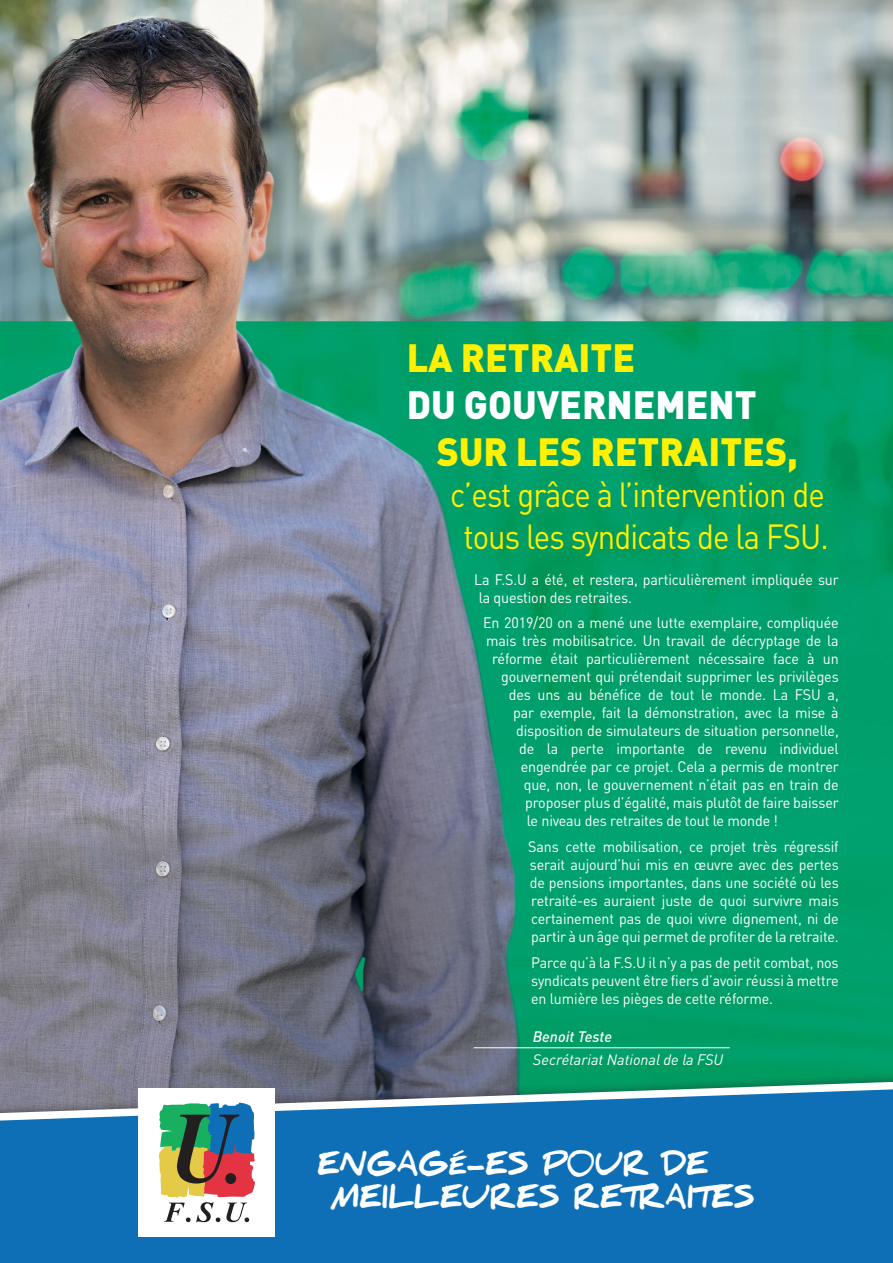
<style>
.page{position:relative;width:893px;height:1263px;background:#fff}
.page>*{position:absolute;margin:0;border:0;box-sizing:border-box;transform-origin:0 0}
.t1{font:900 39px "DIN Pro";color:#fff101;scale:.96 1}
.t2{font:900 39px "DIN Pro";color:#fff;scale:.96 1}
.t3{font:34.5px/41.4px "DIN Pro";letter-spacing:-.03em;color:#fff101;text-align:center;scale:.9 1}
.t4{font:900 27px/32.4px "Daniel";color:#fff}
.t5{font:15px/18px "DIN Pro";letter-spacing:-.01em;color:#fff;text-align:justify;scale:.95 1}
.t6{font:italic 15px "DIN Pro";color:#fff}
.t7{font:italic 500 15px "DIN Pro";color:#fff}
</style>
<div class="page">
<img style="left:0;top:0;width:893px;height:1071px">
<hr style="left:474px;top:1047px;width:256px;height:1px;background:#fff">
<svg style="left:0;top:1071px;width:893px;height:6px;background:#3f8172"></svg>
<svg style="left:0;top:1077px;width:893px;height:186px;background:#1f75b2"></svg>
<div style="left:139px;top:1089px;width:136px;height:148px;background:#fff"></div>
<svg style="left:159px;top:1102px;width:96px;height:120px"></svg>
<h1 class="t1" style="left:407px;top:324px;width:240px">LA RETRAITE</h1>
<h1 class="t2" style="left:407px;top:371px;width:366px">DU GOUVERNEMENT</h1>
<h1 class="t1" style="left:437px;top:418px;width:378px">SUR LES RETRAITES,</h1>
<h2 class="t3" style="left:450px;top:471px;width:422px">c’est grâce à l’intervention de tous les syndicats de la FSU.</h2>
<p class="t5" style="left:479px;top:569px;width:380px;text-indent:-5px">La F.S.U a été, et restera, particulièrement impliquée sur la question des retraites.</p>
<p class="t5" style="left:483px;top:612px;width:376px">En 2019/20 on a mené une lutte exemplaire, compliquée</p>
<p class="t5" style="left:486px;top:630px;width:373px">mais très mobilisatrice. Un travail de décryptage de la</p>
<p class="t5" style="left:492px;top:648px;width:366px">réforme était particulièrement nécessaire face à un</p>
<p class="t5" style="left:501px;top:666px;width:357px">gouvernement qui prétendait supprimer les privilèges</p>
<p class="t5" style="left:509px;top:684px;width:349px">des uns au bénéfice de tout le monde. La FSU a,</p>
<p class="t5" style="left:513px;top:702px;width:344px">par exemple, fait la démonstration, avec la mise à</p>
<p class="t5" style="left:516px;top:720px;width:341px">disposition de simulateurs de situation personnelle,</p>
<p class="t5" style="left:519px;top:738px;width:338px">de la perte importante de revenu individuel</p>
<p class="t5" style="left:521px;top:756px;width:336px">engendrée par ce projet. Cela a permis de montrer</p>
<p class="t5" style="left:524px;top:774px;width:333px">que, non, le gouvernement n’était pas en train de</p>
<p class="t5" style="left:525px;top:792px;width:331px">proposer plus d’égalité, mais plutôt de faire baisser</p>
<p class="t5" style="left:527px;top:810px;width:266px">le niveau des retraites de tout le monde !</p>
<p class="t5" style="left:528px;top:836px;width:328px">Sans cette mobilisation, ce projet très régressif serait aujourd’hui mis en œuvre avec des pertes de pensions importantes, dans une société où les retraité-es auraient juste de quoi survivre mais certainement pas de quoi vivre dignement, ni de partir à un âge qui permet de profiter de la retraite.</p>
<p class="t5" style="left:531px;top:951px;width:325px">Parce qu’à la F.S.U il n’y a pas de petit combat, nos syndicats peuvent être fiers d’avoir réussi à mettre en lumière les pièges de cette réforme.</p>
<p class="t7" style="left:533px;top:1025px;width:81px">Benoit Teste</p>
<p class="t6" style="left:533px;top:1047px;width:192px">Secrétariat National de la FSU</p>
<h3 class="t4" style="left:331px;top:1150px;width:425px;text-indent:-14px">ENGAGÉ-ES P0UR DE<br>MEILLEURES RETRAITES</h3>
</div>
